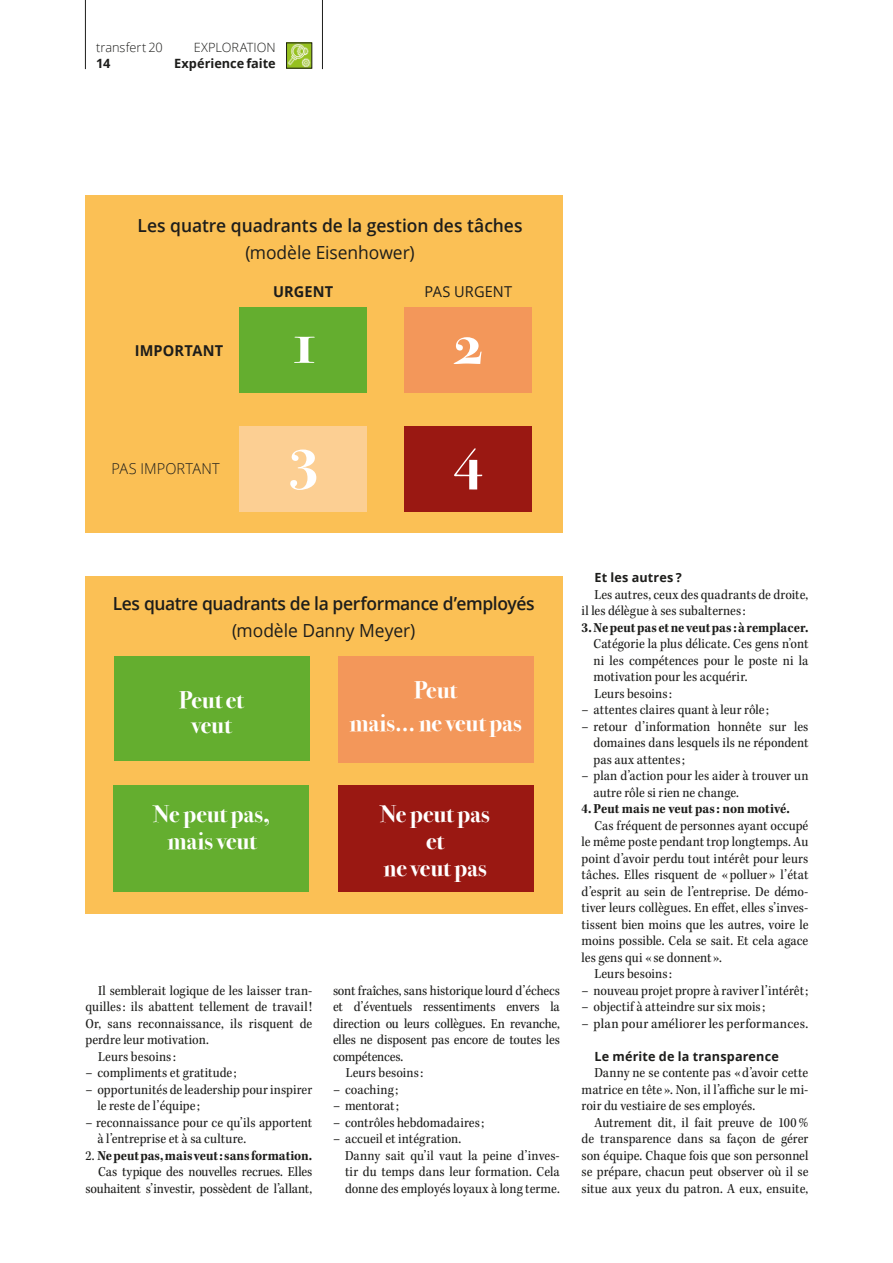
<style>
.page{position:relative;width:893px;height:1263px;background:#fff}
.page>*{position:absolute;margin:0;border:0;box-sizing:border-box;transform-origin:0 0}
.t1{font:700 60px "Bodoni Svty Two OSITCTT";color:#fff}
.t2{font:700 24px/27px "Bodoni Svty Two ITCTT";letter-spacing:-.01em;color:#fff;text-align:center}
.t3{font:600 18px "Open Sans";letter-spacing:-.015em;color:#1d1d1b}
.t4{font:18px "Open Sans";letter-spacing:-.005em;color:#1d1d1b}
.t5{font:700 15px "Open Sans";letter-spacing:.01em;color:#1d1d1b}
.t6{font:300 15px "Open Sans";letter-spacing:.01em;color:#1d1d1b}
.t7{font:15px "Open Sans";letter-spacing:.005em;color:#1d1d1b}
.t8{font:14.25px/16.5px "Kepler Std Scn";color:#1d1d1b}
.t9{font:14.25px "Kepler Std Bold Scn";color:#1d1d1b}
.t10{font:14.25px "Kepler Std Scn";letter-spacing:.02em;color:#1d1d1b}
.t11{font:300 12.75px "Open Sans";color:#1d1d1b}
.t12{font:700 12.75px "Open Sans";color:#1d1d1b}
.t13{font:700 12.6px "Open Sans";letter-spacing:.015em;color:#1d1d1b}
.s1{font-family:"Kepler Std Scn"}
</style>
<div class="page">
<div style="left:85px;top:576px;width:477px;height:337px;background:#fbc055"></div>
<hr style="left:85px;top:0;width:1px;height:69px;background:#1d1d1b">
<img style="left:288px;top:45px;width:22px;height:22px">
<div style="left:286px;top:43px;width:26px;height:26px;border:1px solid #1d1d1b"></div>
<hr style="left:322px;top:0;width:1px;height:69px;background:#1d1d1b">
<div style="left:338px;top:785px;width:195px;height:106px;background:#9a1812"></div>
<div style="left:338px;top:656px;width:195px;height:107px;background:#f3975a"></div>
<div style="left:114px;top:656px;width:195px;height:105px;background:#64ae2f"></div>
<div style="left:113px;top:785px;width:196px;height:106px;background:#64ae2f"></div>
<div style="left:85px;top:195px;width:477px;height:338px;background:#fbc055"></div>
<div style="left:240px;top:307px;width:127px;height:85px;background:#64ae2f"></div>
<div style="left:404px;top:307px;width:128px;height:85px;background:#f3975a"></div>
<div style="left:240px;top:426px;width:127px;height:85px;background:#fccf93"></div>
<div style="left:404px;top:426px;width:128px;height:85px;background:#9a1812"></div>
<p class="t11" style="left:96px;top:39px;width:68px">transfert 20</p>
<p class="t12" style="left:96px;top:54px;width:16px">14</p>
<p class="t11" style="left:194px;top:39px;width:84px">EXPLORATION</p>
<p class="t12" style="left:174px;top:54px;width:103px">Expérience faite</p>
<p class="t3" style="left:138px;top:213px;width:386px">Les quatre quadrants de la gestion des tâches</p>
<p class="t4" style="left:245px;top:240px;width:171px">(modèle Eisenhower)</p>
<p class="t5" style="left:135px;top:339px;width:90px">IMPORTANT</p>
<p class="t5" style="left:273px;top:281px;width:62px">URGENT</p>
<p class="t7" style="left:424px;top:282px;width:89px">PAS URGENT</p>
<h1 class="t1" style="left:293px;top:307px;width:24px">1</h1>
<h1 class="t1" style="left:454px;top:308px;width:31px">2</h1>
<p class="t6" style="left:111px;top:459px;width:110px">PAS IMPORTANT</p>
<h1 class="t1" style="left:291px;top:421px;width:28px">3</h1>
<h1 class="t1" style="left:454px;top:421px;width:30px">4</h1>
<p class="t3" style="left:113px;top:591px;width:423px">Les quatre quadrants de la performance d’employés</p>
<p class="t4" style="left:232px;top:618px;width:185px">(modèle Danny Meyer)</p>
<h2 class="t2" style="left:179px;top:685px;width:66px;line-height:25.5px">Peut et veut</h2>
<h2 class="t2" style="left:154px;top:798px;width:118px">Ne peut pas, mais veut</h2>
<h2 class="t2" style="left:349px;top:671px;width:174px;line-height:33px">Peut<br>mais… ne veut pas</h2>
<h2 class="t2" style="left:380px;top:798px;width:111px">Ne peut pas et<br>ne veut pas</h2>
<p class="t8" style="left:98px;top:982px;width:216px">Il semblerait logique de les laisser tran-</p>
<p class="t8" style="left:85px;top:999px;width:228px">quilles: ils abattent tellement de travail!</p>
<p class="t8" style="left:85px;top:1015px;width:228px">Or, sans reconnaissance, ils risquent de</p>
<p class="t8" style="left:85px;top:1032px;width:125px">perdre leur motivation.</p>
<p class="t8" style="left:98px;top:1048px;width:79px">Leurs besoins:</p>
<p class="t8" style="left:85px;top:1065px;width:153px">– compliments et gratitude ;</p>
<p class="t8" style="left:97px;top:1081px;width:216px;text-indent:-12px">– opportunités de leadership pour inspirer le reste de l’équipe ;</p>
<p class="t8" style="left:97px;top:1114px;width:216px;text-indent:-12px">– reconnaissance pour ce qu’ils apportent à l’entreprise et à sa culture.</p>
<p class="t9" style="left:85px;top:1147px;width:228px"><span class="s1">2.</span> Ne peut pas, mais veut: sans formation.</p>
<p class="t8" style="left:85px;top:1164px;width:228px;text-align:right">Cas typique des nouvelles recrues. Elles souhaitent s’investir, possèdent de l’allant,</p>
<p class="t8" style="left:333px;top:982px;width:228px">sont fraîches, sans historique lourd d’échecs</p>
<p class="t8" style="left:333px;top:999px;width:228px">et d’éventuels ressentiments envers la</p>
<p class="t8" style="left:333px;top:1015px;width:228px">direction ou leurs collègues. En revanche,</p>
<p class="t8" style="left:333px;top:1032px;width:228px">elles ne disposent pas encore de toutes les</p>
<p class="t8" style="left:333px;top:1048px;width:72px">compétences.</p>
<p class="t8" style="left:346px;top:1065px;width:79px">Leurs besoins:</p>
<p class="t8" style="left:333px;top:1081px;width:67px">– coaching;</p>
<p class="t8" style="left:333px;top:1098px;width:68px">– mentorat;</p>
<p class="t8" style="left:333px;top:1114px;width:153px">– contrôles hebdomadaires;</p>
<p class="t8" style="left:345px;top:1131px;width:216px;text-indent:-12px">– accueil et intégration.<br>Danny sait qu’il vaut la peine d’inves&shy;tir du temps dans leur formation. Cela donne des employés loyaux à long terme.</p>
<p class="t13" style="left:594px;top:569px;width:89px">Et les autres ?</p>
<p class="t8" style="left:582px;top:586px;width:228px;text-indent:13px">Les autres, ceux des quadrants de droite, il les délègue à ses subalternes:</p>
<p class="t9" style="left:582px;top:619px;width:228px">3.Ne peut pas et ne veut pas:à remplacer.</p>
<p class="t8" style="left:594px;top:636px;width:216px">Catégorie la plus délicate. Ces gens n’ont ni les compétences pour le poste ni la motivation pour les acquérir.<br>Leurs besoins:</p>
<p class="t8" style="left:582px;top:702px;width:189px">– attentes claires quant à leur rôle;</p>
<p class="t8" style="left:594px;top:718px;width:216px;text-align:justify;text-indent:-12px">– retour d’information honnête sur les domaines dans lesquels ils ne répondent pas aux attentes;</p>
<p class="t8" style="left:594px;top:768px;width:216px;text-indent:-12px">– plan d’action pour les aider à trouver un autre rôle si rien ne change.</p>
<p class="t9" style="left:582px;top:801px;width:210px">4. Peut mais ne veut pas: non motivé.</p>
<p class="t8" style="left:594px;top:817px;width:215px">Cas fréquent de personnes ayant occupé</p>
<p class="t8" style="left:582px;top:834px;width:228px">le même poste pendant trop longtemps. Au</p>
<p class="t8" style="left:582px;top:850px;width:228px">point d’avoir perdu tout intérêt pour leurs</p>
<p class="t8" style="left:582px;top:867px;width:228px">tâches. Elles risquent de «polluer» l’état</p>
<p class="t8" style="left:582px;top:883px;width:228px">d’esprit au sein de l’entreprise. De démo-</p>
<p class="t8" style="left:582px;top:900px;width:228px">tiver leurs collègues. En effet, elles s’inves-</p>
<p class="t8" style="left:582px;top:916px;width:228px">tissent bien moins que les autres, voire le</p>
<p class="t8" style="left:582px;top:933px;width:228px">moins possible. Cela se sait. Et cela agace</p>
<p class="t8" style="left:582px;top:949px;width:142px">les gens qui «se donnent».</p>
<p class="t8" style="left:594px;top:966px;width:79px">Leurs besoins:</p>
<p class="t8" style="left:582px;top:982px;width:228px">– nouveau projet propre à raviver l’intérêt;</p>
<p class="t8" style="left:582px;top:999px;width:185px">– objectif à atteindre sur six mois;</p>
<p class="t10" style="left:582px;top:1015px;width:228px">– plan pour améliorer les performances.</p>
<p class="t13" style="left:594px;top:1047px;width:186px">Le mérite de la transparence</p>
<p class="t8" style="left:582px;top:1065px;width:228px;text-align:justify;text-indent:13px">Danny ne se contente pas «d’avoir cette matrice en tête». Non, il l’affiche sur le mi&shy;roir du vestiaire de ses employés.</p>
<p class="t8" style="left:582px;top:1114px;width:228px;text-align:justify;text-indent:13px">Autrement dit, il fait preuve de 100 % de transparence dans sa façon de gérer son équipe. Chaque fois que son personnel se prépare, chacun peut observer où il se situe aux yeux du patron. A eux, ensuite,</p>
</div>
